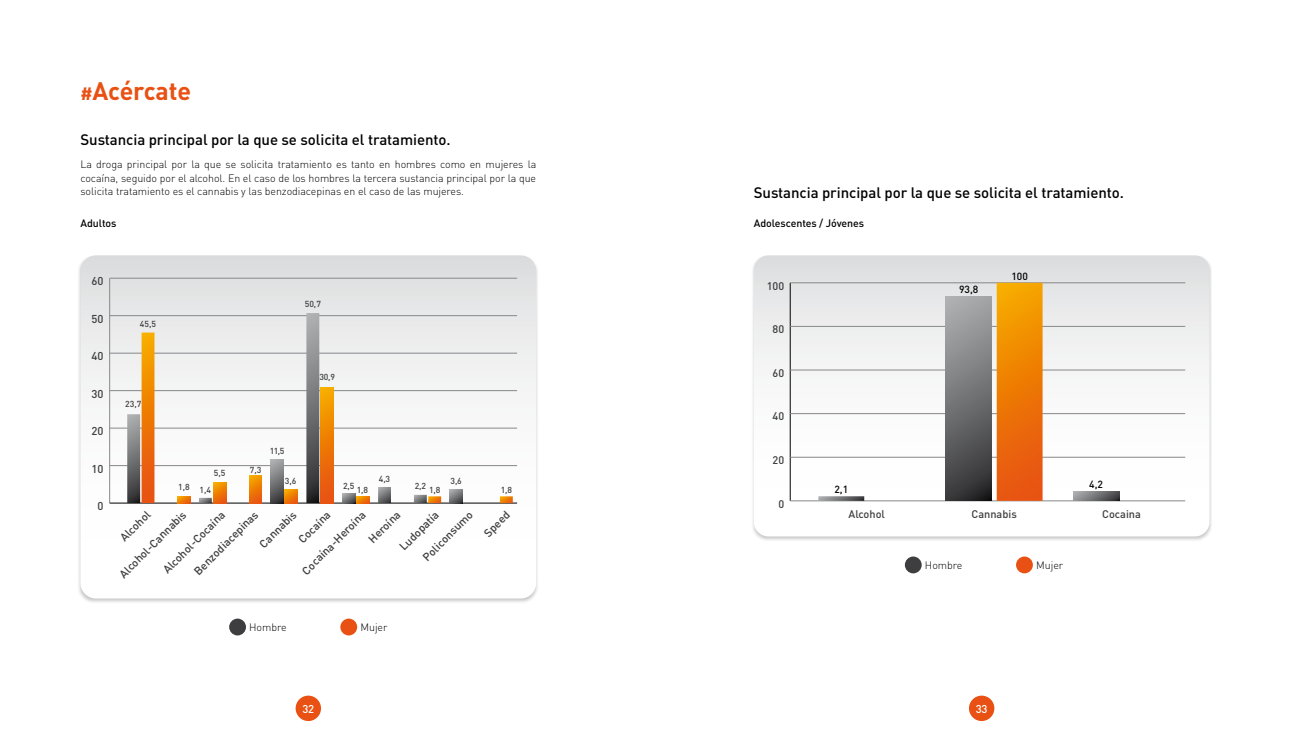
<style>
.page{position:relative;width:1290px;height:745px;background:#fff}
.page>*{position:absolute;margin:0;border:0;box-sizing:border-box;transform-origin:0 0}
.t1{font:700 25px "DIN Pro";letter-spacing:-.01em;color:#e85113}
.t2{font:500 15px "DIN Pro";letter-spacing:-.005em;color:#000}
.t3{font:500 11.25px/23.2px "DIN Pro";color:#3e3e40}
.t4{font:500 11.25px "DIN Pro";color:#fff}
.t5{font:500 11px "DIN Pro";color:#3e3e40}
.t6{font:300 10.62px/13.8px "DIN Pro";letter-spacing:-.005em;color:#000;text-align:justify}
.t7{font:500 10.62px "DIN Pro";letter-spacing:-.005em;color:#000}
.t8{font:500 10.25px "DIN Pro";color:#000}
.t9{font:500 8.62px "DIN Pro";color:#3e3e40}
.s1{font-size:17.5px}
</style>
<div class="page">
<div style="left:296px;top:695px;width:25px;height:25px;background:#e85113;border-radius:50%"></div>
<div style="left:969px;top:695px;width:25px;height:25px;background:#e85113;border-radius:50%"></div>
<div style="left:229px;top:618px;width:17px;height:17px;background:#3e3d40;border-radius:50%"></div>
<div style="left:340px;top:618px;width:17px;height:17px;background:#e85113;border-radius:50%"></div>
<div style="left:905px;top:556px;width:17px;height:17px;background:#3e3d40;border-radius:50%"></div>
<div style="left:1016px;top:556px;width:17px;height:17px;background:#e85113;border-radius:50%"></div>
<div style="left:77px;top:255px;width:462px;height:348px;background:#000;opacity:.22"></div>
<svg style="left:80px;top:255px;width:456px;height:343px"></svg>
<hr style="left:109px;top:278px;width:1px;height:224px;background:#87888a">
<hr style="left:110px;top:502px;width:407px;height:1px;background:#000">
<hr style="left:110px;top:465px;width:407px;height:1px;background:#87888a">
<hr style="left:110px;top:427px;width:407px;height:1px;background:#87888a">
<hr style="left:110px;top:390px;width:407px;height:1px;background:#87888a">
<hr style="left:110px;top:352px;width:407px;height:1px;background:#87888a">
<hr style="left:110px;top:315px;width:407px;height:1px;background:#87888a">
<hr style="left:110px;top:278px;width:407px;height:1px;background:#87888a">
<svg style="left:450px;top:489px;width:13px;height:13px"></svg>
<svg style="left:378px;top:486px;width:13px;height:16px"></svg>
<svg style="left:235px;top:502px;width:13px;height:1px"></svg>
<svg style="left:199px;top:497px;width:13px;height:5px"></svg>
<svg style="left:500px;top:496px;width:13px;height:6px"></svg>
<svg style="left:414px;top:494px;width:27px;height:8px"></svg>
<svg style="left:342px;top:493px;width:27px;height:9px"></svg>
<svg style="left:306px;top:313px;width:28px;height:189px;background:#b3906d"></svg>
<svg style="left:271px;top:459px;width:27px;height:43px"></svg>
<svg style="left:249px;top:475px;width:13px;height:27px"></svg>
<svg style="left:213px;top:482px;width:13px;height:20px"></svg>
<svg style="left:177px;top:496px;width:13px;height:6px"></svg>
<svg style="left:127px;top:332px;width:27px;height:170px"></svg>
<div style="left:751px;top:255px;width:461px;height:286px;background:#000;opacity:.22"></div>
<svg style="left:754px;top:255px;width:455px;height:281px"></svg>
<hr style="left:790px;top:282px;width:1px;height:218px;background:#000">
<hr style="left:790px;top:500px;width:395px;height:1px;background:#87888a">
<hr style="left:790px;top:456px;width:395px;height:1px;background:#87888a">
<hr style="left:790px;top:413px;width:395px;height:1px;background:#87888a">
<hr style="left:790px;top:369px;width:395px;height:1px;background:#87888a">
<hr style="left:790px;top:326px;width:395px;height:1px;background:#87888a">
<hr style="left:790px;top:282px;width:395px;height:1px;background:#87888a">
<svg style="left:997px;top:282px;width:45px;height:218px;background:#ed7a06"></svg>
<svg style="left:1073px;top:491px;width:46px;height:9px"></svg>
<div style="left:946px;top:296px;width:45px;height:204px;background:linear-gradient(to bottom,#aeb0b1,#323234)"></div>
<svg style="left:818px;top:496px;width:46px;height:4px"></svg>
<h1 class="t1" style="left:80px;top:74px;width:112px"><span class="s1">#</span>Acércate</h1>
<h2 class="t2" style="left:80px;top:129px;width:372px">Sustancia principal por la que se solicita el tratamiento.</h2>
<p class="t6" style="left:80px;top:157px;width:457px">La droga principal por la que se solicita tratamiento es tanto en hombres como en mujeres la cocaína, seguido por el alcohol. En el caso de los hombres la tercera sustancia principal por la que solicita tratamiento es el cannabis y las benzodiacepinas en el caso de las mujeres.</p>
<h2 class="t2" style="left:754px;top:182px;width:372px">Sustancia principal por la que se solicita el tratamiento.</h2>
<p class="t7" style="left:80px;top:216px;width:38px">Adultos</p>
<p class="t7" style="left:754px;top:215px;width:112px">Adolescentes / Jóvenes</p>
<p class="t3" style="left:91px;top:269px;width:14px">60</p>
<p class="t3" style="left:91px;top:306px;width:14px">50</p>
<p class="t3" style="left:91px;top:344px;width:14px">40</p>
<p class="t3" style="left:91px;top:381px;width:14px">30</p>
<p class="t3" style="left:91px;top:418px;width:14px">20</p>
<p class="t3" style="left:91px;top:456px;width:14px">10</p>
<p class="t9" style="left:140px;top:318px;width:18px">45,5</p>
<p class="t9" style="left:125px;top:398px;width:18px">23,7</p>
<p class="t9" style="left:305px;top:298px;width:18px">50,7</p>
<p class="t9" style="left:319px;top:371px;width:17px">30,9</p>
<p class="t9" style="left:214px;top:466px;width:13px">5,5</p>
<p class="t9" style="left:250px;top:463px;width:13px">7,3</p>
<p class="t9" style="left:178px;top:482px;width:35px">1,8 1,4</p>
<p class="t9" style="left:270px;top:444px;width:16px">11,5</p>
<p class="t9" style="left:285px;top:474px;width:13px">3,6</p>
<p class="t9" style="left:343px;top:482px;width:26px">2,5 1,8</p>
<p class="t9" style="left:379px;top:473px;width:13px">4,3</p>
<p class="t9" style="left:415px;top:482px;width:27px">2,2 1,8</p>
<p class="t9" style="left:450px;top:474px;width:13px">3,6</p>
<p class="t9" style="left:501px;top:483px;width:13px">1,8</p>
<p class="t5" style="left:767px;top:278px;width:19px">100</p>
<p class="t5" style="left:772px;top:321px;width:13px">80</p>
<p class="t5" style="left:772px;top:365px;width:13px">60</p>
<p class="t5" style="left:772px;top:408px;width:13px">40</p>
<p class="t5" style="left:772px;top:452px;width:13px">20</p>
<p class="t8" style="left:834px;top:482px;width:15px">2,1</p>
<p class="t8" style="left:959px;top:282px;width:21px">93,8</p>
<p class="t8" style="left:1011px;top:269px;width:18px">100</p>
<p class="t8" style="left:1089px;top:477px;width:15px">4,2</p>
<p class="t3" style="left:97px;top:493px;width:8px">0</p>
<p class="t3" style="left:114px;top:530px;width:39px;rotate:-45deg">Alcohol</p>
<p class="t3" style="left:113px;top:567px;width:91px;rotate:-45deg">Alcohol-Cannabis</p>
<p class="t3" style="left:253px;top:537px;width:48px;rotate:-45deg">Cannabis</p>
<p class="t3" style="left:171px;top:547px;width:87px;text-indent:-20px;rotate:-45deg">Alcohol-Cocaína<br>Benzodiacepinas</p>
<p class="t3" style="left:416px;top:550px;width:67px;rotate:-45deg">Policonsumo</p>
<p class="t3" style="left:292px;top:532px;width:41px;rotate:-45deg">Cocaína</p>
<p class="t3" style="left:295px;top:563px;width:86px;rotate:-45deg">Cocaína-Heroína</p>
<p class="t3" style="left:362px;top:532px;width:41px;rotate:-45deg">Heroína</p>
<p class="t3" style="left:393px;top:539px;width:52px;rotate:-45deg">Ludopatía</p>
<p class="t3" style="left:477px;top:526px;width:33px;rotate:-45deg">Speed</p>
<p class="t6" style="left:249px;top:619px;width:39px">Hombre</p>
<p class="t6" style="left:360px;top:619px;width:28px">Mujer</p>
<p class="t5" style="left:778px;top:496px;width:7px">0</p>
<p class="t5" style="left:848px;top:506px;width:38px">Alcohol</p>
<p class="t5" style="left:971px;top:506px;width:47px">Cannabis</p>
<p class="t5" style="left:1102px;top:506px;width:40px">Cocaina</p>
<p class="t6" style="left:925px;top:557px;width:39px">Hombre</p>
<p class="t6" style="left:1036px;top:557px;width:28px">Mujer</p>
<p class="t4" style="left:302px;top:700px;width:13px">32</p>
<p class="t4" style="left:976px;top:700px;width:13px">33</p>
</div>
